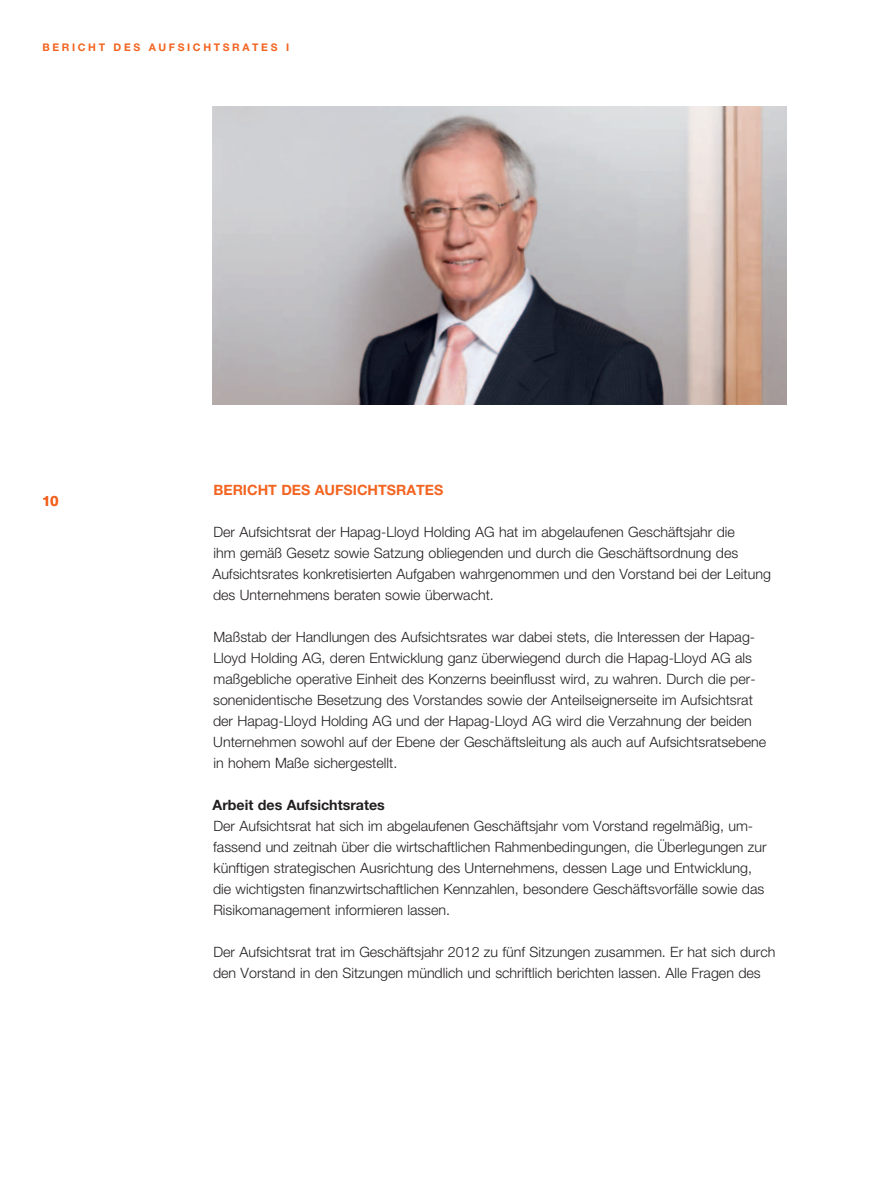
<style>
.page{position:relative;width:893px;height:1191px;background:#fff}
.page>*{position:absolute;margin:0;border:0;box-sizing:border-box;transform-origin:0 0}
.t1{font:300 14.25px/21px "Helvetica Neue LT";color:#231f20}
.t2{font:700 14.25px "Helvetica Neue LT";color:#f36421}
.t3{font:700 14.25px "Helvetica Neue LT";color:#231f20}
.t4{font:700 10.5px "Helvetica Neue LT";letter-spacing:.25em;color:#f36421}
</style>
<div class="page">
<img style="left:213px;top:106px;width:574px;height:298px">
<p class="t4" style="left:43px;top:40px;width:46px">BERICHT</p>
<p class="t4" style="left:114px;top:40px;width:20px">DES</p>
<p class="t4" style="left:149px;top:40px;width:55px">AUFS ICHTS</p>
<p class="t4" style="left:232px;top:40px;width:30px">RATES</p>
<p class="t4" style="left:286px;top:40px;width:3px">I</p>
<p class="t2" style="left:43px;top:492px;width:17px">10</p>
<p class="t2" style="left:213px;top:481px;width:45px">BERICHT</p>
<p class="t2" style="left:281px;top:481px;width:87px">DES AUFSICHTS</p>
<p class="t2" style="left:396px;top:481px;width:47px">RAT ES</p>
<p class="t1" style="left:212px;top:521px;width:560px">Der Aufsichtsrat der Hapag-Lloyd Holding AG hat im abgelaufenen Geschäftsjahr die<br>ihm gemäß Gesetz sowie Satzung obliegenden und durch die Geschäftsordnung des Aufsichtsrates konkretisierten Aufgaben wahrgenommen und den Vorstand bei der Leitung des Unternehmens beraten sowie überwacht.</p>
<p class="t1" style="left:213px;top:626px;width:555px">Maßstab der Handlungen des Aufsichtsrates war dabei stets, die Interessen der Hapag-Lloyd Holding AG, deren Entwicklung ganz überwiegend durch die Hapag-Lloyd AG als maßgebliche operative Einheit des Konzerns beeinflusst wird, zu wahren. Durch die per&shy;sonenidentische Besetzung des Vorstandes sowie der Anteilseignerseite im Aufsichtsrat der Hapag-Lloyd Holding AG und der Hapag-Lloyd AG wird die Verzahnung der beiden Unternehmen sowohl auf der Ebene der Geschäftsleitung als auch auf Aufsichtsratsebene in hohem Maße sichergestellt.</p>
<p class="t3" style="left:213px;top:796px;width:174px">ARBEIT DES AUFSICHTSRATES</p>
<p class="t1" style="left:213px;top:815px;width:555px">Der Aufsichtsrat hat sich im abgelaufenen Geschäftsjahr vom Vorstand regelmäßig, um&shy;fassend und zeitnah über die wirtschaftlichen Rahmenbedingungen, die Überlegungen zur künftigen strategischen Ausrichtung des Unternehmens, dessen Lage und Entwicklung, die wichtigsten finanzwirtschaftlichen Kennzahlen, besondere Geschäftsvorfälle sowie das Risikomanagement informieren lassen.</p>
<p class="t1" style="left:213px;top:941px;width:564px">Der Aufsichtsrat trat im Geschäftsjahr 2012 zu fünf Sitzungen zusammen. Er hat sich durch den Vorstand in den Sitzungen mündlich und schriftlich berichten lassen. Alle Fragen des</p>
</div>
